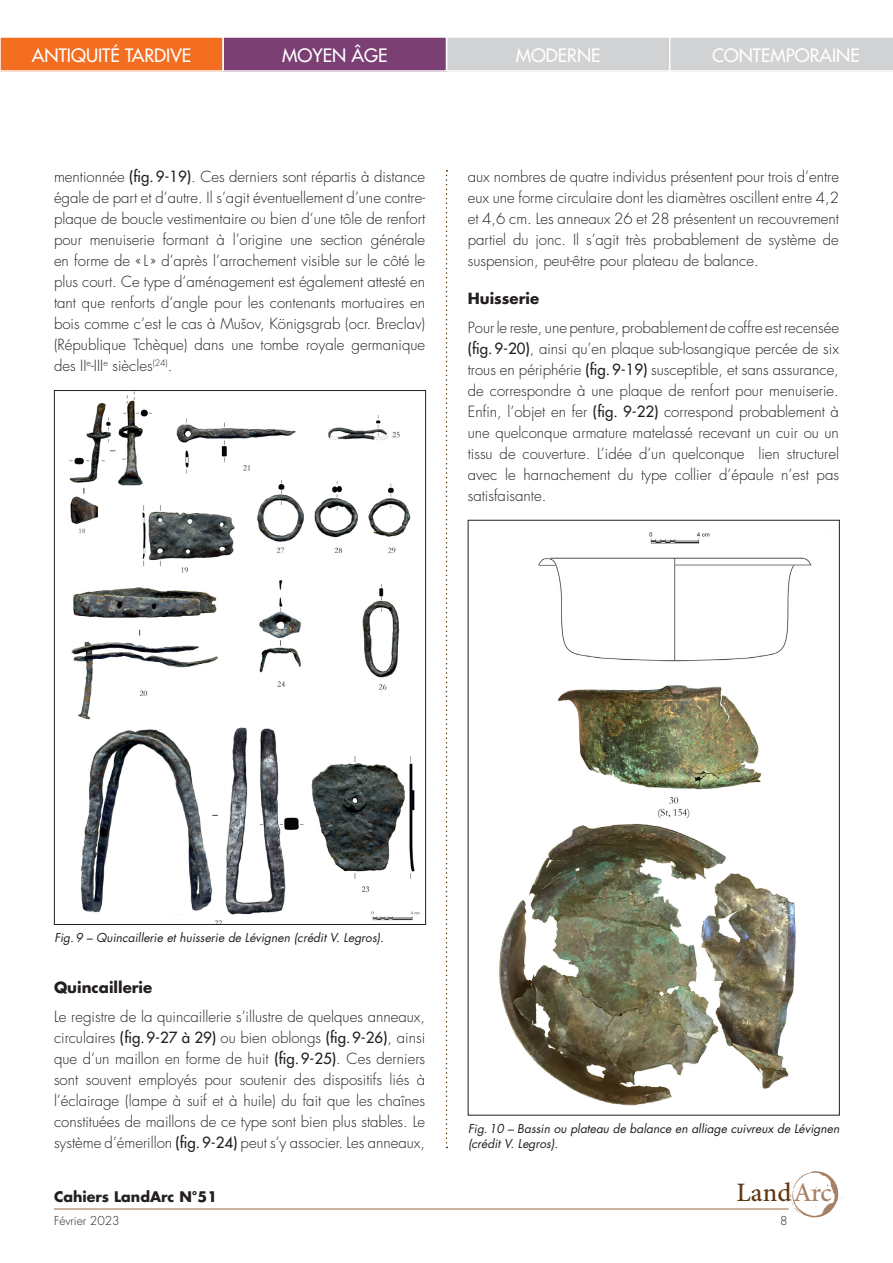
<style>
.page{position:relative;width:893px;height:1263px;background:#fff}
.page>*{position:absolute;margin:0;border:0;box-sizing:border-box;transform-origin:0 0}
.t1{font:500 26.55px "Minion Pro";color:#603711}
.t2{font:18px "Futura";color:#fff}
.t3{font:300 15px/21px "Futura";color:#231f20;text-align:justify}
.t4{font:700 15px "Futura";color:#231f20}
.t5{font:700 14.25px "Futura";color:#231f20}
.t6{font:italic 12px/15px "Futura";color:#231f20}
.t7{font:300 12px "Futura";color:#231f20}
.s1{font-weight:400}
.s2{color:#a68165}
</style>
<div class="page">
<svg style="left:790px;top:1171px;width:53px;height:46px"></svg>
<hr style="left:54px;top:1208px;width:735px;height:2px;background:#ba9d86">
<svg style="left:446px;top:170px;width:1px;height:978px"></svg>
<div style="left:446px;top:37px;width:224px;height:34px;background:#d1d2d4"></div>
<div style="left:446px;top:36px;width:224px;height:36px;border:2px solid #fff"></div>
<svg style="left:669px;top:36px;width:224px;height:36px;background:#d5d6d8"></svg>
<div style="left:0;top:37px;width:223px;height:34px;background:#f36e21"></div>
<div style="left:0;top:36px;width:224px;height:36px;border:2px solid #fff"></div>
<div style="left:223px;top:37px;width:223px;height:34px;background:#7b3f74"></div>
<div style="left:222px;top:36px;width:225px;height:36px;border:2px solid #fff"></div>
<img style="left:69px;top:392px;width:351px;height:531px">
<img style="left:499px;top:532px;width:313px;height:574px">
<p class="t2" style="left:32px;top:45px;width:161px">ANTIQUITÉ TARDIVE</p>
<p class="t2" style="left:282px;top:45px;width:107px">MOYEN ÂGE</p>
<p class="t3" style="left:54px;top:166px;width:373px">mentionnée <span class="s1">(fig.9-19)</span>. Ces derniers sont répartis à distance égale de part et d’autre. Il s’agit éventuellement d’une contre&shy;plaque de boucle vestimentaire ou bien d’une tôle de renfort pour menuiserie formant à l’origine une section générale en forme de «L» d’après l’arrachement visible sur le côté le plus court. Ce type d’aménagement est également attesté en tant que renforts d’angle pour les contenants mortuaires en bois comme c’est le cas à Mušov, Königsgrab (ocr. Breclav) (République Tchèque) dans une tombe royale germanique des II<sup>e</sup>-III<sup>e</sup> siècles<sup>(24)</sup>.</p>
<p class="t2" style="left:516px;top:45px;width:86px">MODERNE</p>
<p class="t2" style="left:712px;top:45px;width:149px">CONTEMPORAINE</p>
<p class="t3" style="left:468px;top:166px;width:373px">aux nombres de quatre individus présentent pour trois d’entre eux une forme circulaire dont les diamètres oscillent entre 4,2 et 4,6 cm. Les anneaux 26 et 28 présentent un recouvrement partiel du jonc. Il s’agit très probablement de système de suspension, peut-être pour plateau de balance.</p>
<p class="t4" style="left:468px;top:288px;width:73px">Huisserie</p>
<p class="t3" style="left:468px;top:318px;width:373px">Pour le reste, une penture, probablement de coffre est recensée <span class="s1">(fig.9-20)</span>, ainsi qu’en plaque sub-losangique percée de six trous en périphérie <span class="s1">(fig.9-19)</span> susceptible, et sans assurance, de correspondre à une plaque de renfort pour menuiserie.<br>Enfin, l’objet en fer <span class="s1">(fig. 9-22)</span> correspond probablement à une quelconque armature matelassé recevant un cuir ou un tissu de couverture. L’idée d’un quelconque lien structurel avec le harnachement du type collier d’épaule n’est pas satisfaisante.</p>
<p class="t6" style="left:54px;top:930px;width:331px">Fig.9 – Quincaillerie et huisserie de Lévignen (crédit V. Legros).</p>
<p class="t4" style="left:54px;top:977px;width:100px">Quincaillerie</p>
<p class="t3" style="left:54px;top:1007px;width:373px">Le registre de la quincaillerie s’illustre de quelques anneaux, circulaires <span class="s1">(fig.9-27 à 29)</span> ou bien oblongs <span class="s1">(fig.9-26)</span>, ainsi que d’un maillon en forme de huit <span class="s1">(fig.9-25)</span>. Ces derniers sont souvent employés pour soutenir des dispositifs liés à l’éclairage (lampe à suif et à huile) du fait que les chaînes constituées de maillons de ce type sont bien plus stables. Le système d’émerillon <span class="s1">(fig.9-24)</span> peut s’y associer. Les anneaux,</p>
<p class="t5" style="left:54px;top:1187px;width:165px">Cahiers LandArc N°51</p>
<p class="t7" style="left:54px;top:1213px;width:67px">Février 2023</p>
<p class="t6" style="left:468px;top:1121px;width:373px">Fig.10 – Bassin ou plateau de balance en alliage cuivreux de Lévignen (crédit V. Legros).</p>
<p class="t1" style="left:737px;top:1175px;width:96px">Land<span class="s2">Arc</span></p>
<p class="t7" style="left:780px;top:1213px;width:9px">8</p>
</div>
